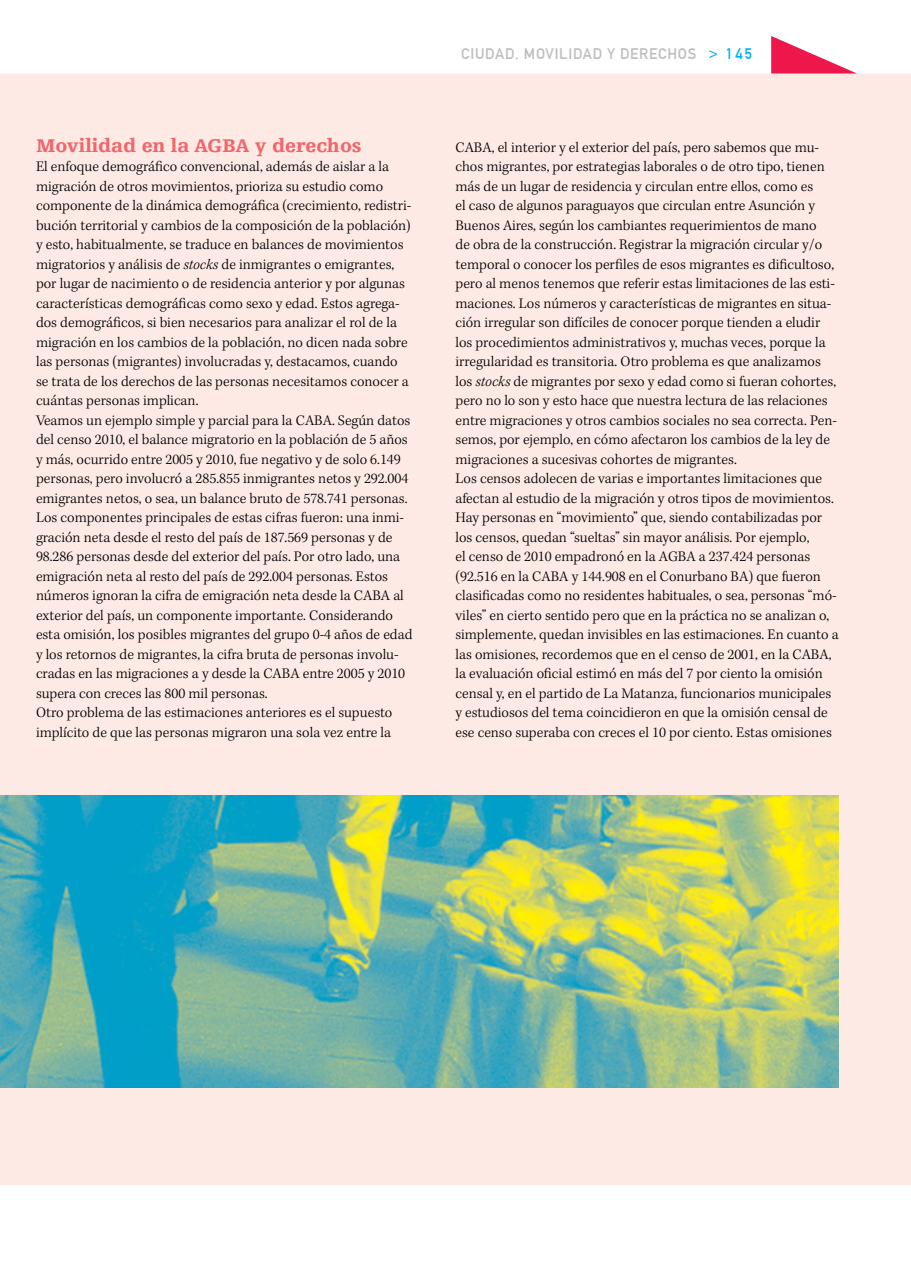
<style>
.page{position:relative;width:911px;height:1263px;background:#fff}
.page>*{position:absolute;margin:0;border:0;box-sizing:border-box;transform-origin:0 0}
.t1{font:900 19.5px "Egyptienne F";color:#f1666b}
.t2{font:300 15px/19.5px "Kepler Std";color:#000}
.t3{font:15px "DIN1451 Mittelschrift";letter-spacing:.05em;color:#bcbec0}
.s1{font-style:italic}
.s2{color:#00b3f0}
</style>
<div class="page">
<div style="left:0;top:73px;width:911px;height:1112px;background:#feeae5"></div>
<svg style="left:771px;top:36px;width:86px;height:38px"></svg>
<img style="left:0;top:795px;width:839px;height:293px">
<h1 class="t1" style="left:36px;top:134px;width:327px">Movilidad en la AGBA y derechos</h1>
<p class="t2" style="left:36px;top:157px;width:378px">El enfoque demográfico convencional, además de aislar a la migración de otros movimientos, prioriza su estudio como componente de la dinámica demográfica (crecimiento, redistri&shy;bución territorial y cambios de la composición de la población) y esto, habitualmente, se traduce en balances de movimientos migratorios y análisis de <span class="s1">stocks</span> de inmigrantes o emigrantes, por lugar de nacimiento o de residencia anterior y por algunas características demográficas como sexo y edad. Estos agrega&shy;dos demográficos, si bien necesarios para analizar el rol de la migración en los cambios de la población, no dicen nada sobre las personas (migrantes) involucradas y, destacamos, cuando se trata de los derechos de las personas necesitamos conocer a cuántas personas implican.<br>Veamos un ejemplo simple y parcial para la CABA. Según datos del censo 2010, el balance migratorio en la población de 5 años y más, ocurrido entre 2005 y 2010, fue negativo y de solo 6.149 personas, pero involucró a 285.855 inmigrantes netos y 292.004 emigrantes netos, o sea, un balance bruto de 578.741 personas.<br>Los componentes principales de estas cifras fueron: una inmi&shy;gración neta desde el resto del país de 187.569 personas y de 98.286 personas desde del exterior del país. Por otro lado, una emigración neta al resto del país de 292.004 personas. Estos números ignoran la cifra de emigración neta desde la CABA al exterior del país, un componente importante. Considerando esta omisión, los posibles migrantes del grupo 0-4 años de edad y los retornos de migrantes, la cifra bruta de personas involu&shy;cradas en las migraciones a y desde la CABA entre 2005 y 2010 supera con creces las 800 mil personas.<br>Otro problema de las estimaciones anteriores es el supuesto implícito de que las personas migraron una sola vez entre la</p>
<p class="t3" style="left:461px;top:45px;width:292px">CIUDAD, MOVILIDAD Y DERECHOS <span class="s2">&gt; 145</span></p>
<p class="t2" style="left:455px;top:138px;width:385px">CABA, el interior y el exterior del país, pero sabemos que mu&shy;chos migrantes, por estrategias laborales o de otro tipo, tienen más de un lugar de residencia y circulan entre ellos, como es<br>el caso de algunos paraguayos que circulan entre Asunción y Buenos Aires, según los cambiantes requerimientos de mano<br>de obra de la construcción. Registrar la migración circular y/o temporal o conocer los perfiles de esos migrantes es dificultoso, pero al menos tenemos que referir estas limitaciones de las esti&shy;maciones. Los números y características de migrantes en situa&shy;ción irregular son difíciles de conocer porque tienden a eludir los procedimientos administrativos y, muchas veces, porque la irregularidad es transitoria. Otro problema es que analizamos los <span class="s1">stocks</span> de migrantes por sexo y edad como si fueran cohortes, pero no lo son y esto hace que nuestra lectura de las relaciones entre migraciones y otros cambios sociales no sea correcta. Pen&shy;semos, por ejemplo, en cómo afectaron los cambios de la ley de migraciones a sucesivas cohortes de migrantes.<br>Los censos adolecen de varias e importantes limitaciones que afectan al estudio de la migración y otros tipos de movimientos.<br>Hay personas en “movimiento” que, siendo contabilizadas por los censos, quedan “sueltas” sin mayor análisis. Por ejemplo,<br>el censo de 2010 empadronó en la AGBA a 237.424 personas (92.516 en la CABA y 144.908 en el Conurbano BA) que fueron clasificadas como no residentes habituales, o sea, personas “mó&shy;viles” en cierto sentido pero que en la práctica no se analizan o, simplemente, quedan invisibles en las estimaciones. En cuanto a las omisiones, recordemos que en el censo de 2001, en la CABA, la evaluación oficial estimó en más del 7 por ciento la omisión censal y, en el partido de La Matanza, funcionarios municipales y estudiosos del tema coincidieron en que la omisión censal de ese censo superaba con creces el 10 por ciento. Estas omisiones</p>
</div>
